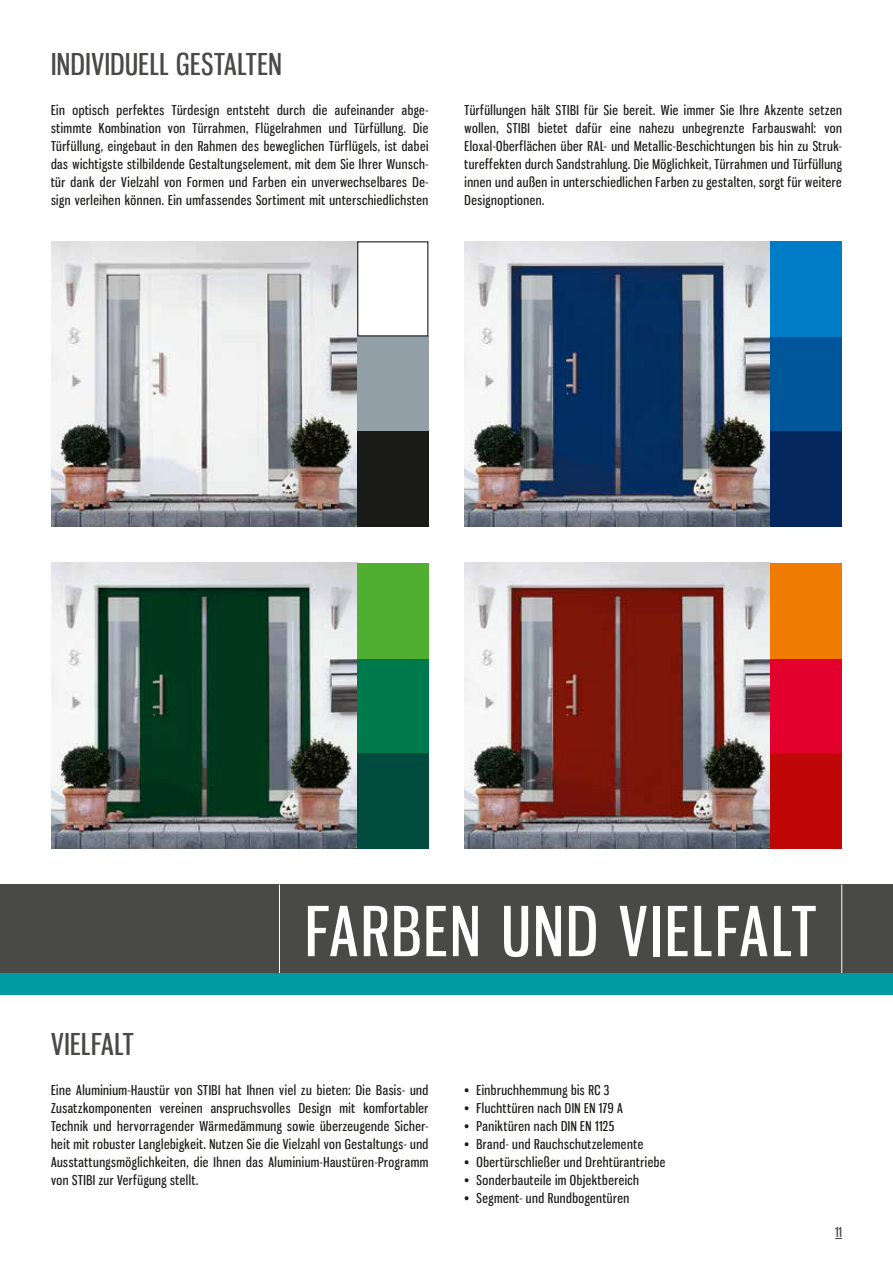
<style>
.page{position:relative;width:893px;height:1263px;background:#fff}
.page>*{position:absolute;margin:0;border:0;box-sizing:border-box;transform-origin:0 0}
.t1{font:67.5px "Gnuolane Rg";letter-spacing:.04em;color:#fff}
.t2{font:30px "Gnuolane Rg";letter-spacing:.02em;color:#494948}
.t3{font:13.5px/18px "Gnuolane Rg";letter-spacing:.035em;color:#1a1a18;text-align:justify}
.t4{font:13.5px "Gnuolane Rg";color:#494948}
</style>
<div class="page">
<div style="left:0;top:884px;width:893px;height:90px;background:#494948"></div>
<hr style="left:841px;top:884px;width:1px;height:90px;background:#fff">
<hr style="left:279px;top:884px;width:1px;height:90px;background:#fff">
<img style="left:51px;top:563px;width:306px;height:285px">
<div style="left:357px;top:658px;width:71px;height:95px;background:#007a4d"></div>
<div style="left:357px;top:753px;width:71px;height:95px;background:#004b3e"></div>
<div style="left:357px;top:563px;width:71px;height:95px;background:#50ae30"></div>
<img style="left:51px;top:241px;width:306px;height:286px">
<div style="left:357px;top:336px;width:71px;height:96px;background:#939fa6"></div>
<div style="left:357px;top:432px;width:71px;height:95px;background:#1a1a18"></div>
<div style="left:357px;top:241px;width:71px;height:95px;border:1px solid #1a1a18"></div>
<img style="left:465px;top:563px;width:306px;height:285px">
<div style="left:771px;top:658px;width:71px;height:95px;background:#e4002c"></div>
<div style="left:771px;top:753px;width:71px;height:95px;background:#c00708"></div>
<div style="left:771px;top:563px;width:71px;height:95px;background:#ef7c00"></div>
<img style="left:465px;top:241px;width:306px;height:286px">
<div style="left:771px;top:336px;width:71px;height:96px;background:#00569b"></div>
<div style="left:771px;top:432px;width:71px;height:95px;background:#06275e"></div>
<div style="left:771px;top:241px;width:71px;height:95px;background:#007bc5"></div>
<div style="left:0;top:974px;width:893px;height:21px;background:#009aa3"></div>
<h2 class="t2" style="left:51px;top:46px;width:72px">Individuell</h2>
<h2 class="t2" style="left:176px;top:46px;width:27px">gestalten</h2>
<p class="t3" style="left:51px;top:101px;width:379px">Ein optisch perfektes Türdesign entsteht durch die aufeinander abge&shy;stimmte Kombination von Türrahmen, Flügelrahmen und Türfüllung. Die Türfüllung, eingebaut in den Rahmen des beweglichen Türflügels, ist dabei das wichtigste stilbildende Gestaltungselement, mit dem Sie Ihrer Wunsch&shy;tür dank der Vielzahl von Formen und Farben ein unverwechselbares De&shy;sign verleihen können. Ein umfassendes Sortiment mit unterschiedlichsten</p>
<p class="t3" style="left:464px;top:101px;width:379px">Türfüllungen hält STIBI für Sie bereit. Wie immer Sie Ihre Akzente setzen wollen, Stibi bietet dafür eine nahezu unbegrenzte Farbauswahl: von Eloxal-Oberflächen über RAL- und Metallic-Beschichtungen bis hin zu Struk&shy;tureffekten durch Sandstrahlung. Die Möglichkeit, Türrahmen und Türfüllung innen und außen in unterschiedlichen Farben zu gestalten, sorgt für weitere Designoptionen.</p>
<h2 class="t2" style="left:51px;top:1026px;width:31px">Vielfalt</h2>
<h1 class="t1" style="left:305px;top:890px;width:512px">FARBEN UND VIELFALT</h1>
<p class="t3" style="left:51px;top:1081px;width:379px">Eine Aluminium-Haustür von STIBI hat Ihnen viel zu bieten: Die Basis- und Zusatzkomponenten vereinen anspruchsvolles Design mit komfortabler Technik und hervorragender Wärmedämmung sowie überzeugende Sicher&shy;heit mit robuster Langlebigkeit. Nutzen Sie die Vielzahl von Gestaltungs- und Ausstattungsmöglichkeiten, die Ihnen das Aluminium-Haustüren-Programm von Stibi zur Verfügung stellt.</p>
<p class="t3" style="left:465px;top:1081px;width:146px">• Einbruchhemmung bis RC 3</p>
<p class="t3" style="left:465px;top:1099px;width:160px">• Fluchttüren nach DIN EN 179 A</p>
<p class="t3" style="left:465px;top:1117px;width:151px">• Paniktüren nach DIN EN 1125</p>
<p class="t3" style="left:465px;top:1135px;width:180px">• Brand- und Rauchschutzelemente</p>
<p class="t3" style="left:465px;top:1153px;width:202px">• Obertürschließer und Drehtürantriebe</p>
<p class="t3" style="left:465px;top:1171px;width:176px">• Sonderbauteile im Objektbereich</p>
<p class="t3" style="left:465px;top:1189px;width:166px">• Segment- und Rundbogentüren</p>
<p class="t4" style="left:835px;top:1224px;width:8px">11</p>
</div>
